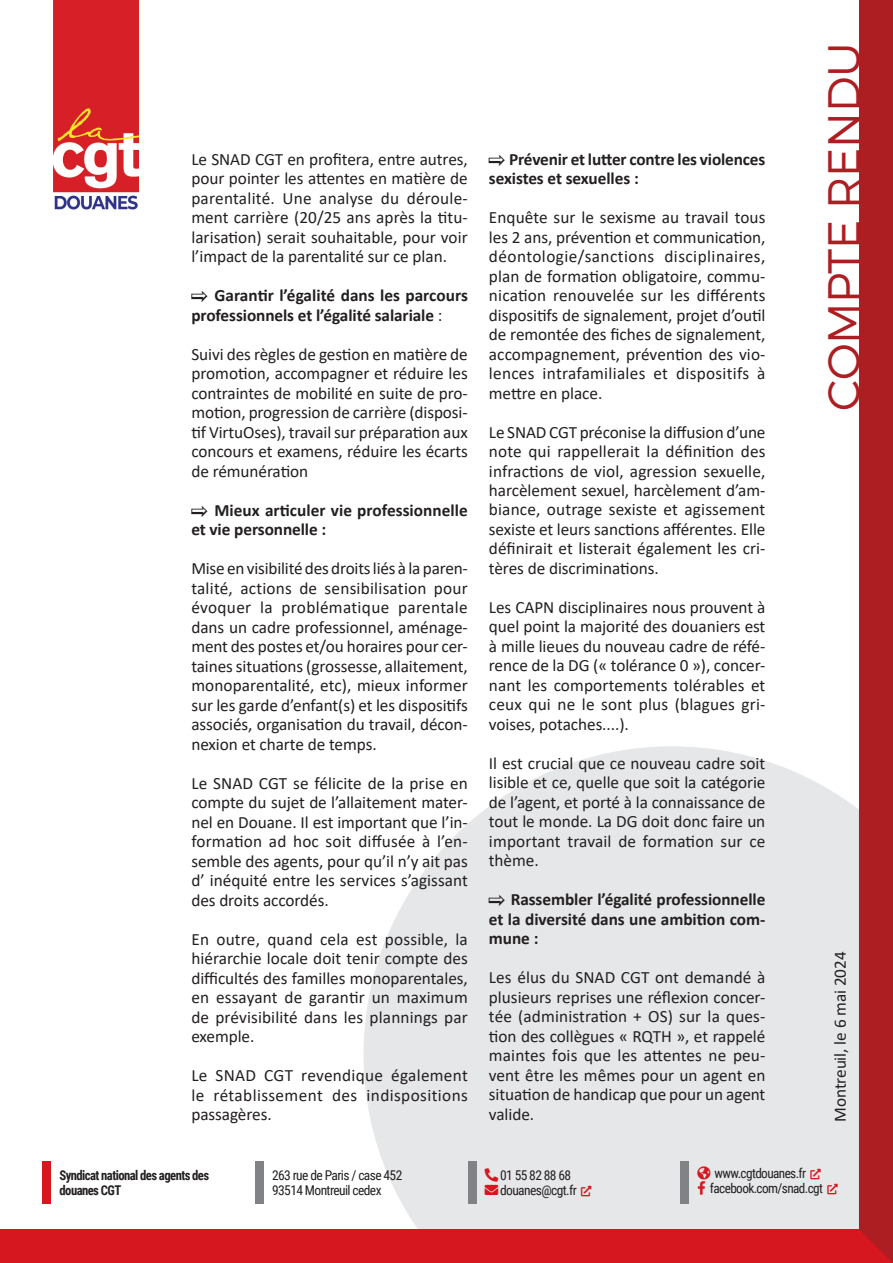
<style>
.page{position:relative;width:893px;height:1263px;background:#fff}
.page>*{position:absolute;margin:0;border:0;box-sizing:border-box;transform-origin:0 0}
.t1{font:300 45px "Montserrat";letter-spacing:-.01em;color:#ad1e22}
.t2{font:17.25px/19.5px "Calibri";letter-spacing:-.005em;color:#231f20;text-align:justify}
.t3{font:700 17.25px/19.5px "Calibri";letter-spacing:-.005em;color:#231f20}
.t4{font:13.5px/15px "Roboto Condensed";letter-spacing:-.045em;color:#231f20}
.t5{font:700 13.5px/15px "Roboto Condensed";letter-spacing:-.045em;color:#231f20;scale:.94 1}
.s1{font-family:"Pointers";font-weight:400}
.s2{font-weight:400}
.s3{color:#d7171f}
</style>
<div class="page">
<svg style="left:364px;top:746px;width:495px;height:483px;background:#e8e9eb"></svg>
<div style="left:43px;top:1161px;width:8px;height:42px;background:#d7171f"></div>
<div style="left:255px;top:1161px;width:9px;height:42px;background:#808285"></div>
<div style="left:468px;top:1161px;width:8px;height:42px;background:#808285"></div>
<div style="left:680px;top:1161px;width:9px;height:42px;background:#808285"></div>
<div style="left:0;top:1229px;width:893px;height:34px;background:#d7171f"></div>
<div style="left:859px;top:0;width:34px;height:1263px;background:#ad1e22"></div>
<img style="left:53px;top:0;width:85px;height:210px">
<svg style="left:485px;top:1168px;width:13px;height:27px"></svg>
<svg style="left:581px;top:1186px;width:10px;height:10px"></svg>
<svg style="left:811px;top:1168px;width:10px;height:11px"></svg>
<svg style="left:697px;top:1166px;width:13px;height:28px"></svg>
<svg style="left:827px;top:1183px;width:11px;height:11px"></svg>
<p class="t2" style="left:191px;top:149px;width:278px">Le SNAD CGT en profitera, entre autres, pour pointer les attentes en matière de parentalité. Une analyse du déroule&shy;ment carrière (20/25 ans après la titu&shy;larisation) serait souhaitable, pour voir l’impact de la parentalité sur ce plan.</p>
<p class="t3" style="left:191px;top:286px;width:278px"><span class="s1">'</span> Garantir l’égalité dans les parcours professionnels et l’égalité salariale <span class="s2">:</span></p>
<p class="t2" style="left:191px;top:344px;width:278px">Suivi des règles de gestion en matière de promotion, accompagner et réduire les contraintes de mobilité en suite de pro&shy;motion, progression de carrière (disposi&shy;tif VirtuOses), travail sur préparation aux concours et examens, réduire les écarts de rémunération</p>
<p class="t3" style="left:191px;top:500px;width:278px"><span class="s1">'</span> Mieux articuler vie professionnelle et vie personnelle :</p>
<p class="t2" style="left:191px;top:558px;width:278px">Mise en visibilité des droits liés à la paren&shy;talité, actions de sensibilisation pour évoquer la problématique parentale dans un cadre professionnel, aménage&shy;ment des postes et/ou horaires pour cer&shy;taines situations (grossesse, allaitement, monoparentalité, etc), mieux informer sur les garde d’enfant(s) et les dispositifs associés, organisation du travail, décon&shy;nexion et charte de temps.</p>
<p class="t2" style="left:191px;top:773px;width:278px">Le SNAD CGT se félicite de la prise en compte du sujet de l’allaitement mater&shy;nel en Douane. Il est important que l’in&shy;formation ad hoc soit diffusée à l’en&shy;semble des agents, pour qu’il n’y ait pas d’ inéquité entre les services s’agissant des droits accordés.</p>
<p class="t2" style="left:191px;top:929px;width:278px">En outre, quand cela est possible, la hiérarchie locale doit tenir compte des difficultés des familles monoparentales, en essayant de garantir un maximum de prévisibilité dans les plannings par exemple.</p>
<p class="t2" style="left:191px;top:1065px;width:278px">Le SNAD CGT revendique également le rétablissement des indispositions passagères.</p>
<p class="t3" style="left:489px;top:149px;width:278px"><span class="s1">'</span> Prévenir et lutter contre les violences sexistes et sexuelles :</p>
<p class="t2" style="left:489px;top:207px;width:278px">Enquête sur le sexisme au travail tous les 2 ans, prévention et communication, déontologie/sanctions disciplinaires, plan de formation obligatoire, commu&shy;nication renouvelée sur les différents dispositifs de signalement, projet d’outil de remontée des fiches de signalement, accompagnement, prévention des vio&shy;lences intrafamiliales et dispositifs à mettre en place.</p>
<p class="t2" style="left:489px;top:422px;width:278px">Le SNAD CGT préconise la diffusion d’une note qui rappellerait la définition des infractions de viol, agression sexuelle, harcèlement sexuel, harcèlement d’am&shy;biance, outrage sexiste et agissement sexiste et leurs sanctions afférentes. Elle définirait et listerait également les cri&shy;tères de discriminations.</p>
<p class="t2" style="left:489px;top:597px;width:278px">Les CAPN disciplinaires nous prouvent à quel point la majorité des douaniers est à mille lieues du nouveau cadre de réfé&shy;rence de la DG (« tolérance 0 »), concer&shy;nant les comportements tolérables et ceux qui ne le sont plus (blagues gri&shy;voises, potaches....).</p>
<p class="t2" style="left:489px;top:753px;width:278px">Il est crucial que ce nouveau cadre soit lisible et ce, quelle que soit la catégorie de l’agent, et porté à la connaissance de tout le monde. La DG doit donc faire un important travail de formation sur ce thème.</p>
<p class="t3" style="left:489px;top:890px;width:278px;text-align:justify"><span class="s1">'</span> Rassembler l’égalité professionnelle et la diversité dans une ambition com&shy;mune :</p>
<p class="t2" style="left:489px;top:967px;width:278px">Les élus du SNAD CGT ont demandé à plusieurs reprises une réflexion concer&shy;tée (administration + OS) sur la ques&shy;tion des collègues « RQTH », et rappelé maintes fois que les attentes ne peu&shy;vent être les mêmes pour un agent en situation de handicap que pour un agent valide.</p>
<h1 class="t1" style="left:816px;top:411px;width:369px;rotate:-90deg">compte rendu</h1>
<p class="t2" style="left:830px;top:1122px;width:172px;rotate:-90deg">Montreuil, le 6 mai 2024</p>
<p class="t5" style="left:60px;top:1167px;width:161px">Syndicat national des agents des douanes CGT</p>
<p class="t4" style="left:272px;top:1167px;width:132px">263 rue de Paris / case 452<br>93514 Montreuil cedex</p>
<p class="t4" style="left:500px;top:1167px;width:93px;text-indent:-15px"><span class="s3">□■●▼</span> 01 55 82 88 68 douanes@cgt.fr <span class="s3">▼■●●■●▼</span></p>
<p class="t4" style="left:697px;top:1165px;width:125px"><span class="s3">●□▲</span> www.cgtdouanes.fr <span class="s3">▼■●●■●▼</span></p>
<p class="t4" style="left:697px;top:1180px;width:142px"><span class="s3">□□</span> facebook.com/snad.cgt <span class="s3">▼■●●■●▼</span></p>
</div>
